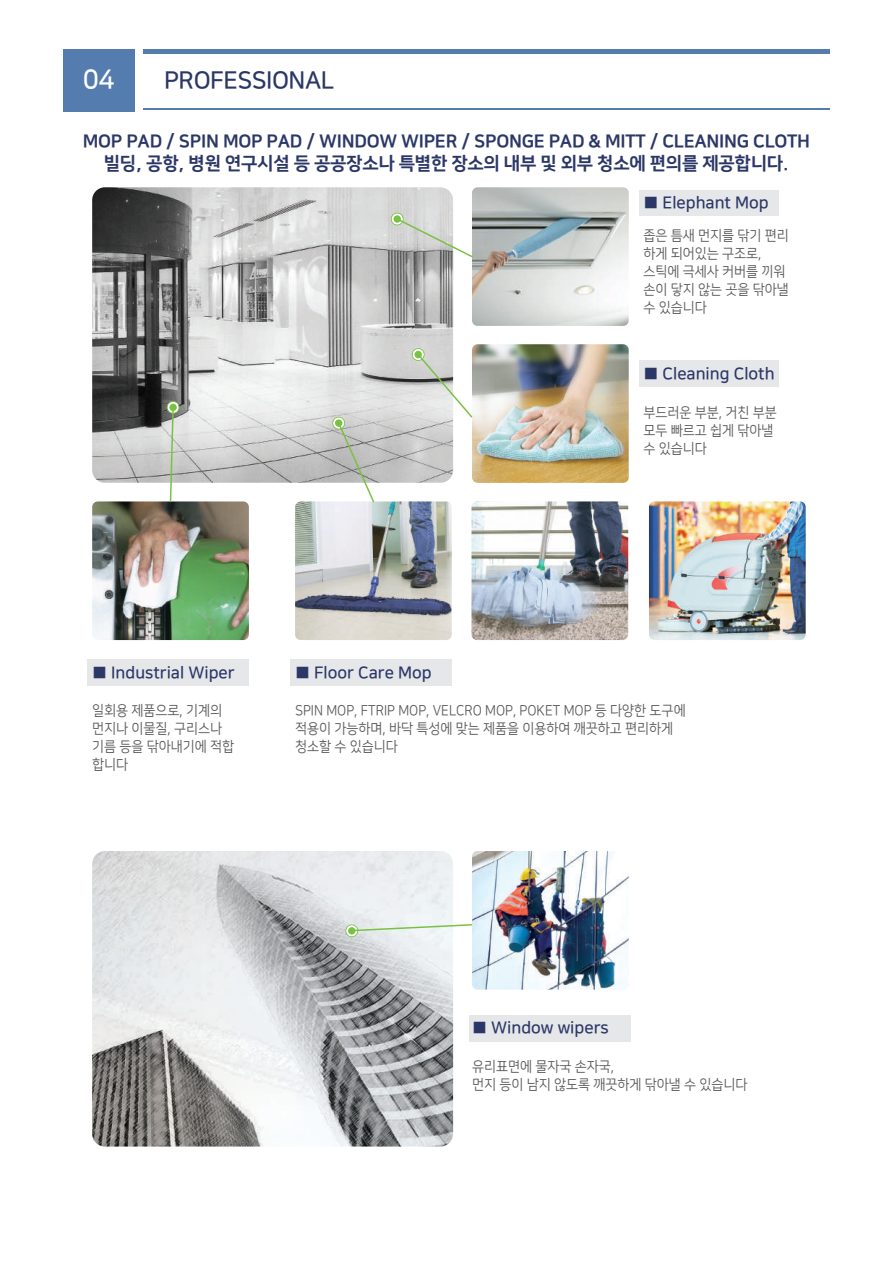
<style>
.page{position:relative;width:893px;height:1263px;background:#fff}
.page>*{position:absolute;margin:0;border:0;box-sizing:border-box;transform-origin:0 0}
.t1{font:26.55px "Nanum Square B";color:#fff;scale:.96 1}
.t2{font:24px "Nanum Square B";letter-spacing:-.02em;color:#2b3767}
.t3{font:18px/21.6px "Nanum Square EB";letter-spacing:-.015em;color:#2b3767;text-align:center}
.t4{font:16.5px "Nanum Square B";color:#2b3767}
.t5{font:14.25px/18px "Nanum Square R";color:#57585a;scale:.93 1}
</style>
<div class="page">
<div style="left:640px;top:190px;width:139px;height:26px;background:#e6e7e9"></div>
<div style="left:640px;top:360px;width:139px;height:26px;background:#e6e7e9"></div>
<div style="left:87px;top:660px;width:162px;height:26px;background:#e6e7e9"></div>
<div style="left:290px;top:660px;width:162px;height:26px;background:#e6e7e9"></div>
<img style="left:92px;top:187px;width:361px;height:296px">
<img style="left:472px;top:187px;width:157px;height:139px">
<img style="left:472px;top:344px;width:157px;height:139px">
<img style="left:471px;top:501px;width:157px;height:139px">
<img style="left:649px;top:501px;width:157px;height:139px">
<img style="left:295px;top:501px;width:157px;height:139px">
<img style="left:92px;top:501px;width:157px;height:139px">
<svg style="left:391px;top:213px;width:83px;height:46px"></svg>
<svg style="left:412px;top:348px;width:62px;height:71px"></svg>
<svg style="left:332px;top:417px;width:43px;height:86px"></svg>
<svg style="left:167px;top:401px;width:12px;height:102px"></svg>
<div style="left:469px;top:1015px;width:162px;height:26px;background:#e6e7e9"></div>
<img style="left:92px;top:851px;width:361px;height:295px">
<img style="left:472px;top:851px;width:157px;height:138px">
<svg style="left:345px;top:923px;width:128px;height:14px"></svg>
<hr style="left:144px;top:109px;width:686px;height:1px;background:#547cae">
<hr style="left:144px;top:49px;width:686px;height:4px;background:#547cae">
<div style="left:63px;top:49px;width:72px;height:63px;background:#547cae"></div>
<h1 class="t1" style="left:83px;top:65px;width:34px">04</h1>
<h2 class="t2" style="left:164px;top:68px;width:171px">PROFESSIONAL</h2>
<p class="t3" style="left:83px;top:131px;width:729px">MOP PAD / SPIN MOP PAD / WINDOW WIPER / SPONGE PAD &amp; MITT / CLEANING CLOTH 빌딩, 공항, 병원 연구시설 등 공공장소나 특별한 장소의 내부 및 외부 청소에 편의를 제공합니다.</p>
<p class="t4" style="left:643px;top:194px;width:127px">■ Elephant Mop</p>
<p class="t5" style="left:643px;top:226px;width:158px">좁은 틈새 먼지를 닦기 편리 하게 되어있는 구조로, 스틱에 극세사 커버를 끼워 손이 닿지 않는 곳을 닦아낼 수 있습니다</p>
<p class="t4" style="left:643px;top:365px;width:133px">■ Cleaning Cloth</p>
<p class="t5" style="left:643px;top:404px;width:145px">부드러운 부분, 거친 부분 모두 빠르고 쉽게 닦아낼 수 있습니다</p>
<p class="t4" style="left:92px;top:664px;width:144px">■ Industrial Wiper</p>
<p class="t5" style="left:92px;top:702px;width:154px">일회용 제품으로, 기계의 먼지나 이물질, 구리스나 기름 등을 닦아내기에 적합 합니다</p>
<p class="t4" style="left:295px;top:664px;width:138px">■ Floor Care Mop</p>
<p class="t5" style="left:295px;top:702px;width:421px">SPIN MOP, FTRIP MOP, VELCRO MOP, POKET MOP 등 다양한 도구에 적용이 가능하며, 바닥 특성에 맞는 제품을 이용하여 깨끗하고 편리하게 청소할 수 있습니다</p>
<p class="t4" style="left:472px;top:1019px;width:138px">■ Window wipers</p>
<p class="t5" style="left:472px;top:1058px;width:298px">유리표면에 물자국 손자국,<br>먼지 등이 남지 않도록 깨끗하게 닦아낼 수 있습니다</p>
</div>
